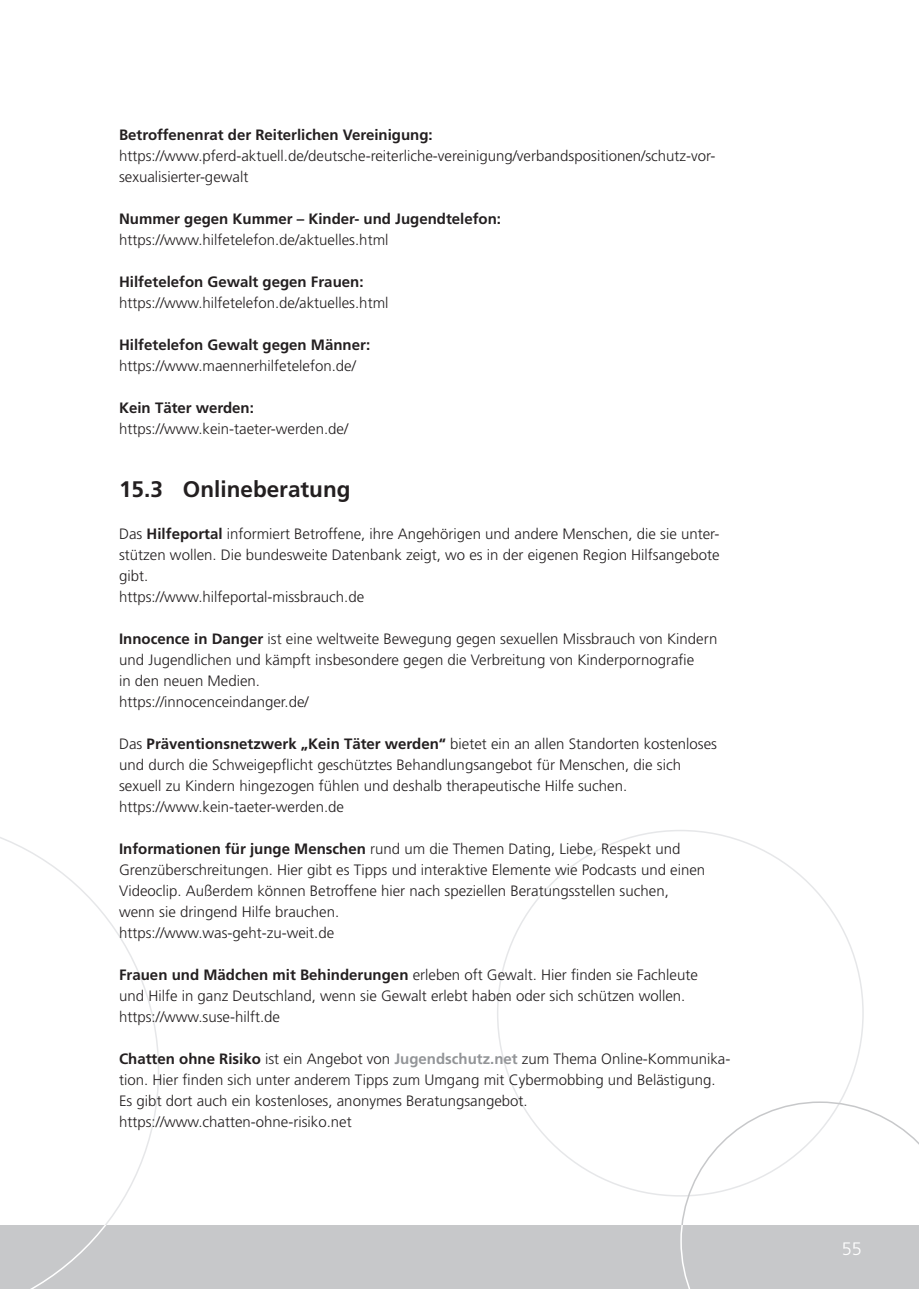
<style>
.page{position:relative;width:919px;height:1289px;background:#fff}
.page>*{position:absolute;margin:0;border:0;box-sizing:border-box;transform-origin:0 0}
.t1{font:700 22.5px "Frutiger";color:#231f20}
.t2{font:300 18px "Frutiger";color:#fff}
.t3{font:300 15px/21px "Frutiger";color:#231f20}
.t4{font:700 15px "Frutiger";color:#231f20}
.s1{font-weight:700}
.s2{font-weight:700;color:#939598}
</style>
<div class="page">
<svg style="left:0;top:837px;width:159px;height:388px"></svg>
<div style="left:0;top:1225px;width:918px;height:63px;background:#c7c8ca"></div>
<svg style="left:32px;top:1225px;width:74px;height:63px"></svg>
<svg style="left:680px;top:1101px;width:238px;height:187px"></svg>
<p class="t4" style="left:119px;top:126px;width:315px">Betroffenenrat der Reiterlichen Vereinigung:</p>
<p class="t3" style="left:119px;top:145px;width:597px">https://www.pferd-aktuell.de/deutsche-reiterliche-vereinigung/verbandspositionen/schutz-vor&shy;sexualisierter-gewalt</p>
<p class="t4" style="left:119px;top:210px;width:383px">Nummer gegen Kummer – Kinder- und Jugendtelefon:</p>
<p class="t3" style="left:119px;top:229px;width:271px">https://www.hilfetelefon.de/aktuelles.html</p>
<p class="t4" style="left:119px;top:273px;width:246px">Hilfetelefon Gewalt gegen Frauen:</p>
<p class="t3" style="left:119px;top:292px;width:271px">https://www.hilfetelefon.de/aktuelles.html</p>
<p class="t4" style="left:119px;top:336px;width:252px">Hilfetelefon Gewalt gegen Männer:</p>
<p class="t3" style="left:119px;top:355px;width:238px">https://www.maennerhilfetelefon.de/</p>
<p class="t4" style="left:119px;top:399px;width:136px">Kein Täter werden:</p>
<p class="t3" style="left:119px;top:418px;width:230px">https://www.kein-taeter-werden.de/</p>
<h1 class="t1" style="left:119px;top:476px;width:233px">15.3 Onlineberatung</h1>
<p class="t3" style="left:119px;top:523px;width:602px">Das <span class="s1">Hilfeportal</span> informiert Betroffene, ihre Angehörigen und andere Menschen, die sie unter&shy;stützen wollen. Die bundesweite Datenbank zeigt, wo es in der eigenen Region Hilfsangebote gibt.<br>https://www.hilfeportal-missbrauch.de</p>
<p class="t3" style="left:119px;top:628px;width:599px"><span class="s1">Innocence in Danger</span> ist eine weltweite Bewegung gegen sexuellen Missbrauch von Kindern und Jugendlichen und kämpft insbesondere gegen die Verbreitung von Kinderpornografie<br>in den neuen Medien.<br>https://innocenceindanger.de/</p>
<p class="t3" style="left:119px;top:733px;width:599px">Das <span class="s1">Präventionsnetzwerk „Kein Täter werden“</span> bietet ein an allen Standorten kostenloses und durch die Schweigepflicht geschütztes Behandlungsangebot für Menschen, die sich sexuell zu Kindern hingezogen fühlen und deshalb therapeutische Hilfe suchen. https://www.kein-taeter-werden.de</p>
<p class="t3" style="left:119px;top:838px;width:587px"><span class="s1">Informationen für junge Menschen</span> rund um die Themen Dating, Liebe, Respekt und Grenzüberschreitungen. Hier gibt es Tipps und interaktive Elemente wie Podcasts und einen Videoclip. Außerdem können Betroffene hier nach speziellen Beratungsstellen suchen, wenn sie dringend Hilfe brauchen.<br>https://www.was-geht-zu-weit.de</p>
<p class="t3" style="left:119px;top:964px;width:580px"><span class="s1">Frauen und Mädchen mit Behinderungen</span> erleben oft Gewalt. Hier finden sie Fachleute und Hilfe in ganz Deutschland, wenn sie Gewalt erlebt haben oder sich schützen wollen. https://www.suse-hilft.de</p>
<p class="t3" style="left:119px;top:1048px;width:612px"><span class="s1">Chatten ohne Risiko</span> ist ein Angebot von <span class="s2">Jugendschutz.net</span> zum Thema Online-Kommunika&shy;tion. Hier finden sich unter anderem Tipps zum Umgang mit Cybermobbing und Belästigung.<br>Es gibt dort auch ein kostenloses, anonymes Beratungsangebot. https://www.chatten-ohne-risiko.net</p>
<p class="t2" style="left:841px;top:1238px;width:22px">55</p>
</div>
